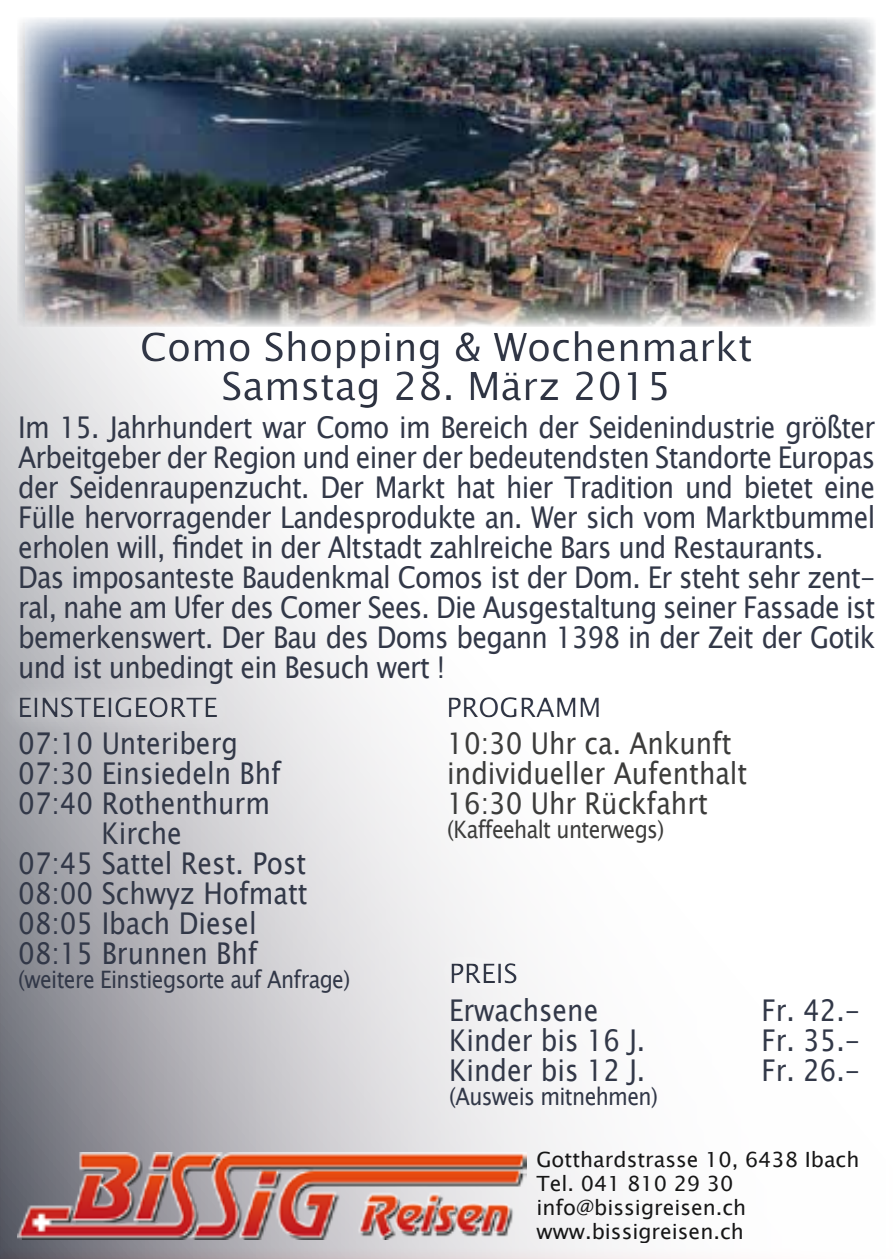
<style>
.page{position:relative;width:893px;height:1259px;background:#fff}
.page>*{position:absolute;margin:0;border:0;box-sizing:border-box;transform-origin:0 0}
.t1{font:39px/39px "Lucida Sans Unicode";color:#323848;text-align:center}
.t2{font:30px/30px "Lucida Sans Unicode";letter-spacing:-.03em;color:#323848;scale:.88 1}
.t3{font:30px "Lucida Sans Unicode";color:#323848;scale:.88 1}
.t4{font:30px/30px "Lucida Sans Unicode";color:#3c3c3b;scale:.88 1}
.t5{font:27px "Lucida Sans Unicode";color:#323848}
.t6{font:24px "Lucida Sans Unicode";letter-spacing:-.03em;color:#323848;scale:.88 1}
.t7{font:24px "Lucida Sans Unicode";letter-spacing:-.03em;color:#3c3c3b;scale:.88 1}
.t8{font:21px/24px "Lucida Sans Unicode";color:#000}
</style>
<div class="page">
<div style="left:0;top:0;width:893px;height:1259px;background:#f00;opacity:.5"></div>
<img style="left:18px;top:1152px;width:509px;height:87px">
<div style="left:430px;top:679px;width:188px;height:57px;background:#fff"></div>
<div style="left:428px;top:684px;width:201px;height:51px;background:#fefefe"></div>
<div style="left:1px;top:678px;width:233px;height:58px;background:#fff;opacity:.75"></div>
<div style="left:0;top:685px;width:245px;height:51px;background:#000;opacity:.5"></div>
<div style="left:432px;top:945px;width:103px;height:57px;background:#f4f4f5"></div>
<div style="left:428px;top:951px;width:118px;height:51px;background:#f3f3f4"></div>
<div style="left:124px;top:314px;width:644px;height:112px;background:#fff"></div>
<div style="left:112px;top:315px;width:668px;height:105px;background:#000;opacity:.5"></div>
<img style="left:26px;top:17px;width:849px;height:309px">
<h1 class="t1" style="left:140px;top:328px;width:614px">Como Shopping &amp; Wochenmarkt<br>Samstag 28. März 2015</h1>
<p class="t2" style="left:18px;top:412px;width:976px">Im 15. Jahrhundert war Como im Bereich der Seidenindustrie größter Arbeitgeber der Region und einer der bedeutendsten Standorte Europas der Seidenraupenzucht. Der Markt hat hier Tradition und bietet eine Fülle hervorragender Landesprodukte an. Wer sich vom Marktbummel erholen will, findet in der Altstadt zahlreiche Bars und Restaurants.<br>Das imposanteste Baudenkmal Comos ist der Dom. Er steht sehr zent&shy;ral, nahe am Ufer des Comer Sees. Die Ausgestaltung seiner Fassade ist bemerkenswert. Der Bau des Doms begann 1398 in der Zeit der Gotik und ist unbedingt ein Besuch wert !</p>
<p class="t5" style="left:18px;top:686px;width:202px">EINSTEIGEORTE</p>
<p class="t5" style="left:447px;top:686px;width:156px">PROGRAMM</p>
<p class="t3" style="left:18px;top:719px;width:251px">07:10 Unteriberg</p>
<p class="t3" style="left:18px;top:749px;width:300px">07:30 Einsiedeln Bhf</p>
<p class="t3" style="left:18px;top:779px;width:288px">07:40 Rothenthurm</p>
<p class="t2" style="left:102px;top:818px;width:93px">Kirche</p>
<p class="t3" style="left:18px;top:839px;width:329px">07:45 Sattel Rest. Post</p>
<p class="t3" style="left:18px;top:869px;width:331px">08:00 Schwyz Hofmatt</p>
<p class="t3" style="left:18px;top:899px;width:272px">08:05 Ibach Diesel</p>
<p class="t3" style="left:18px;top:929px;width:274px">08:15 Brunnen Bhf</p>
<p class="t6" style="left:18px;top:960px;width:379px">(weitere Einstiegsorte auf Anfrage)</p>
<p class="t4" style="left:447px;top:728px;width:343px">10:30 Uhr ca. Ankunft individueller Aufenthalt<br>16:30 Uhr Rückfahrt</p>
<p class="t7" style="left:447px;top:811px;width:248px">(Kaffeehalt unterwegs)</p>
<p class="t5" style="left:449px;top:952px;width:70px">PREIS</p>
<p class="t3" style="left:449px;top:986px;width:171px">Erwachsene</p>
<p class="t2" style="left:761px;top:995px;width:114px">Fr. 42.-</p>
<p class="t3" style="left:449px;top:1016px;width:224px">Kinder bis 16 J.</p>
<p class="t2" style="left:761px;top:1025px;width:114px">Fr. 35.-</p>
<p class="t3" style="left:449px;top:1046px;width:224px">Kinder bis 12 J.</p>
<p class="t2" style="left:761px;top:1055px;width:114px">Fr. 26.-</p>
<p class="t6" style="left:449px;top:1077px;width:239px">(Ausweis mitnehmen)</p>
<p class="t8" style="left:536px;top:1147px;width:324px">Gotthardstrasse 10, 6438 Ibach<br>Tel. 041 810 29 30 info@bissigreisen.ch www.bissigreisen.ch</p>
</div>
